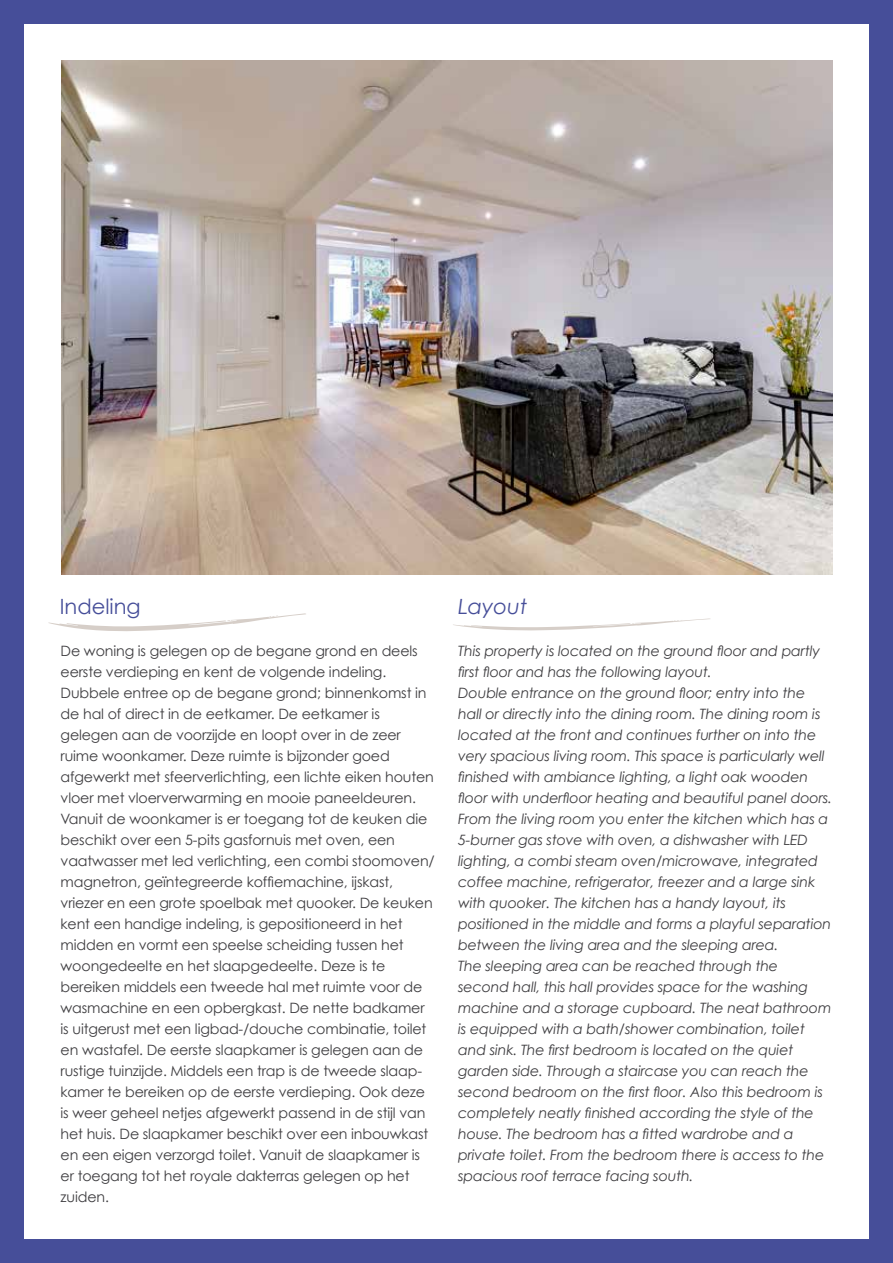
<style>
.page{position:relative;width:893px;height:1263px;background:#fff}
.page>*{position:absolute;margin:0;border:0;box-sizing:border-box;transform-origin:0 0}
.t1{font:21px "Century Gothic";color:#464e99}
.t2{font:italic 21px "Century Gothic";color:#464e99}
.t3{font:14.25px/21px "Century Gothic";letter-spacing:-.01em;color:#3e3d40}
.t4{font:italic 14.25px/21px "Century Gothic";letter-spacing:-.01em;color:#3e3d40}
</style>
<div class="page">
<div style="left:0;top:1239px;width:893px;height:24px;background:#464e99"></div>
<div style="left:13px;top:0;width:880px;height:23px;background:#464e99"></div>
<div style="left:0;top:0;width:23px;height:1263px;background:#464e99"></div>
<div style="left:870px;top:0;width:23px;height:1263px;background:#464e99"></div>
<svg style="left:48px;top:613px;width:258px;height:19px"></svg>
<svg style="left:453px;top:618px;width:258px;height:13px"></svg>
<img style="left:61px;top:61px;width:771px;height:513px">
<h1 class="t1" style="left:60px;top:594px;width:82px">Indeling</h1>
<h1 class="t2" style="left:458px;top:594px;width:70px">Layout</h1>
<p class="t3" style="left:61px;top:640px;width:376px">De woning is gelegen op de begane grond en deels eerste verdieping en kent de volgende indeling.<br>Dubbele entree op de begane grond; binnenkomst in de hal of direct in de eetkamer. De eetkamer is gelegen aan de voorzijde en loopt over in de zeer ruime woonkamer. Deze ruimte is bijzonder goed afgewerkt met sfeerverlichting, een lichte eiken houten vloer met vloerverwarming en mooie paneeldeuren.<br>Vanuit de woonkamer is er toegang tot de keuken die beschikt over een 5-pits gasfornuis met oven, een vaatwasser met led verlichting, een combi stoomoven/ magnetron, geïntegreerde koffiemachine, ijskast, vriezer en een grote spoelbak met quooker. De keuken kent een handige indeling, is gepositioneerd in het midden en vormt een speelse scheiding tussen het woongedeelte en het slaapgedeelte. Deze is te bereiken middels een tweede hal met ruimte voor de wasmachine en een opbergkast. De nette badkamer is uitgerust met een ligbad-/douche combinatie, toilet en wastafel. De eerste slaapkamer is gelegen aan de rustige tuinzijde. Middels een trap is de tweede slaap&shy;kamer te bereiken op de eerste verdieping. Ook deze is weer geheel netjes afgewerkt passend in de stijl van het huis. De slaapkamer beschikt over een inbouwkast en een eigen verzorgd toilet. Vanuit de slaapkamer is er toegang tot het royale dakterras gelegen op het zuiden.</p>
<p class="t4" style="left:458px;top:640px;width:376px">This property is located on the ground floor and partly first floor and has the following layout.<br>Double entrance on the ground floor; entry into the hall or directly into the dining room. The dining room is located at the front and continues further on into the very spacious living room. This space is particularly well finished with ambiance lighting, a light oak wooden floor with underfloor heating and beautiful panel doors.<br>From the living room you enter the kitchen which has a 5-burner gas stove with oven, a dishwasher with LED lighting, a combi steam oven/microwave, integrated coffee machine, refrigerator, freezer and a large sink with quooker. The kitchen has a handy layout, its positioned in the middle and forms a playful separation between the living area and the sleeping area.<br>The sleeping area can be reached through the second hall, this hall provides space for the washing machine and a storage cupboard. The neat bathroom is equipped with a bath/shower combination, toilet and sink. The first bedroom is located on the quiet garden side. Through a staircase you can reach the second bedroom on the first floor. Also this bedroom is completely neatly finished according the style of the house. The bedroom has a fitted wardrobe and a private toilet. From the bedroom there is access to the spacious roof terrace facing south.</p>
</div>
